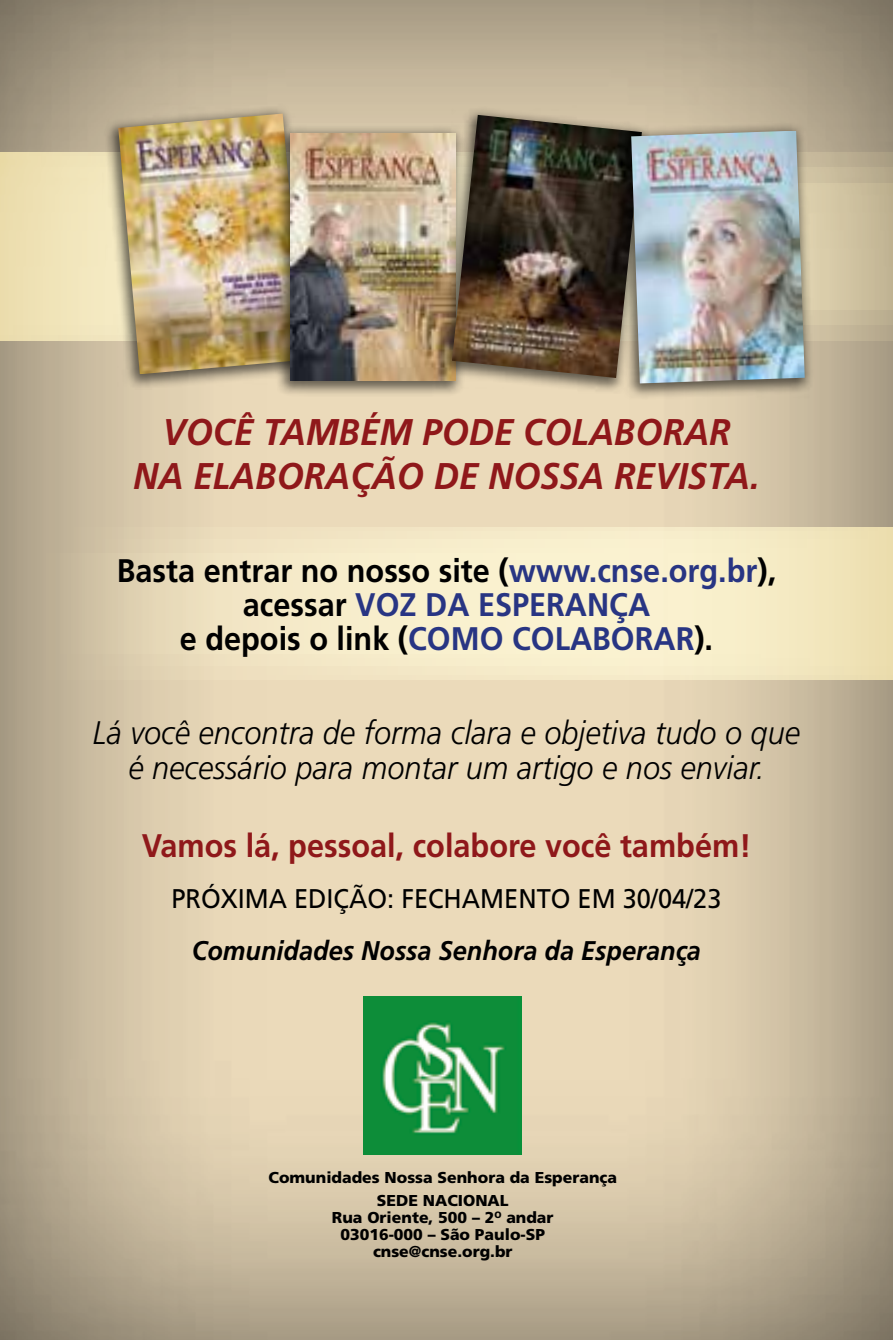
<style>
.page{position:relative;width:893px;height:1340px;background:#fff}
.page>*{position:absolute;margin:0;border:0;box-sizing:border-box;transform-origin:0 0}
.t1{font:italic 700 37.12px/43.9px "Frutiger LT Std";color:#8f181a;text-align:center;scale:.94 1}
.t2{font:700 32.62px/33.8px "Frutiger LT Std";color:#000;text-align:center;scale:.94 1}
.t3{font:italic 300 32.62px/34.9px "Frutiger LT Std";color:#000;text-align:center;scale:.94 1}
.t4{font:700 32.62px "Frutiger LT Std";color:#8f181a;scale:.94 1}
.t5{font:27px "Frutiger LT Std";color:#000;scale:.94 1}
.t6{font:italic 700 27px "Frutiger LT Std";color:#000;scale:.94 1}
.t7{font:900 15.75px/16.9px "Frutiger LT Std";color:#000;text-align:center}
.s1{color:#283583}
</style>
<div class="page">
<div style="left:0;top:0;width:893px;height:1339px;background:#000;opacity:.75"></div>
<img style="left:364px;top:997px;width:158px;height:157px">
<svg style="left:40px;top:527px;width:853px;height:26px;background:#e1d3b3"></svg>
<svg style="left:13px;top:553px;width:880px;height:126px;background:#d9cbad"></svg>
<svg style="left:257px;top:531px;width:636px;height:17px;background:#f4e9c5"></svg>
<svg style="left:242px;top:548px;width:651px;height:126px;background:#f6ecc8"></svg>
<svg style="left:0;top:152px;width:893px;height:32px;background:#d5c8a2"></svg>
<svg style="left:0;top:184px;width:893px;height:157px;background:#cdc09e"></svg>
<div style="left:0;top:177px;width:817px;height:158px;background:#f0e3b7"></div>
<div style="left:102px;top:104px;width:212px;height:286px;background:#000;opacity:.6"></div>
<img style="left:118px;top:114px;width:186px;height:260px">
<div style="left:274px;top:124px;width:191px;height:273px;background:#000;opacity:.6"></div>
<img style="left:290px;top:133px;width:146px;height:247px">
<div style="left:436px;top:105px;width:216px;height:288px;background:#000;opacity:.6"></div>
<img style="left:452px;top:115px;width:190px;height:263px">
<div style="left:615px;top:121px;width:200px;height:278px;background:#000;opacity:.6"></div>
<img style="left:631px;top:131px;width:174px;height:252px">
<h1 class="t1" style="left:133px;top:410px;width:668px">VOCÊ TAMBÉM PODE COLABORAR<br>NA ELABORAÇÃO DE NOSSA REVISTA.</h1>
<h2 class="t2" style="left:117px;top:554px;width:703px">Basta entrar no nosso site (<span class="s1">www.cnse.org.br</span>), acessar <span class="s1">VOZ DA ESPERANÇA<br></span>e depois o link (<span class="s1">COMO COLABORAR</span>).</h2>
<h2 class="t3" style="left:93px;top:715px;width:754px">Lá você encontra de forma clara e objetiva tudo o que é necessário para montar um artigo e nos enviar.</h2>
<h2 class="t4" style="left:142px;top:826px;width:650px">Vamos lá, pessoal, colabore você também!</h2>
<h3 class="t5" style="left:171px;top:883px;width:587px">PRÓXIMA EDIÇÃO: FECHAMENTO EM 30/04/23</h3>
<h3 class="t6" style="left:192px;top:935px;width:543px">Comunidades Nossa Senhora da Esperança</h3>
<p class="t7" style="left:269px;top:1165px;width:350px;line-height:23.6px">Comunidades Nossa Senhora da Esperança<br>SEDE NACIONAL</p>
<p class="t7" style="left:332px;top:1209px;width:223px">Rua Oriente, 500 – 2<sup>O</sup> andar<br>03016-000 – São Paulo-SP cnse@cnse.org.br</p>
</div>
